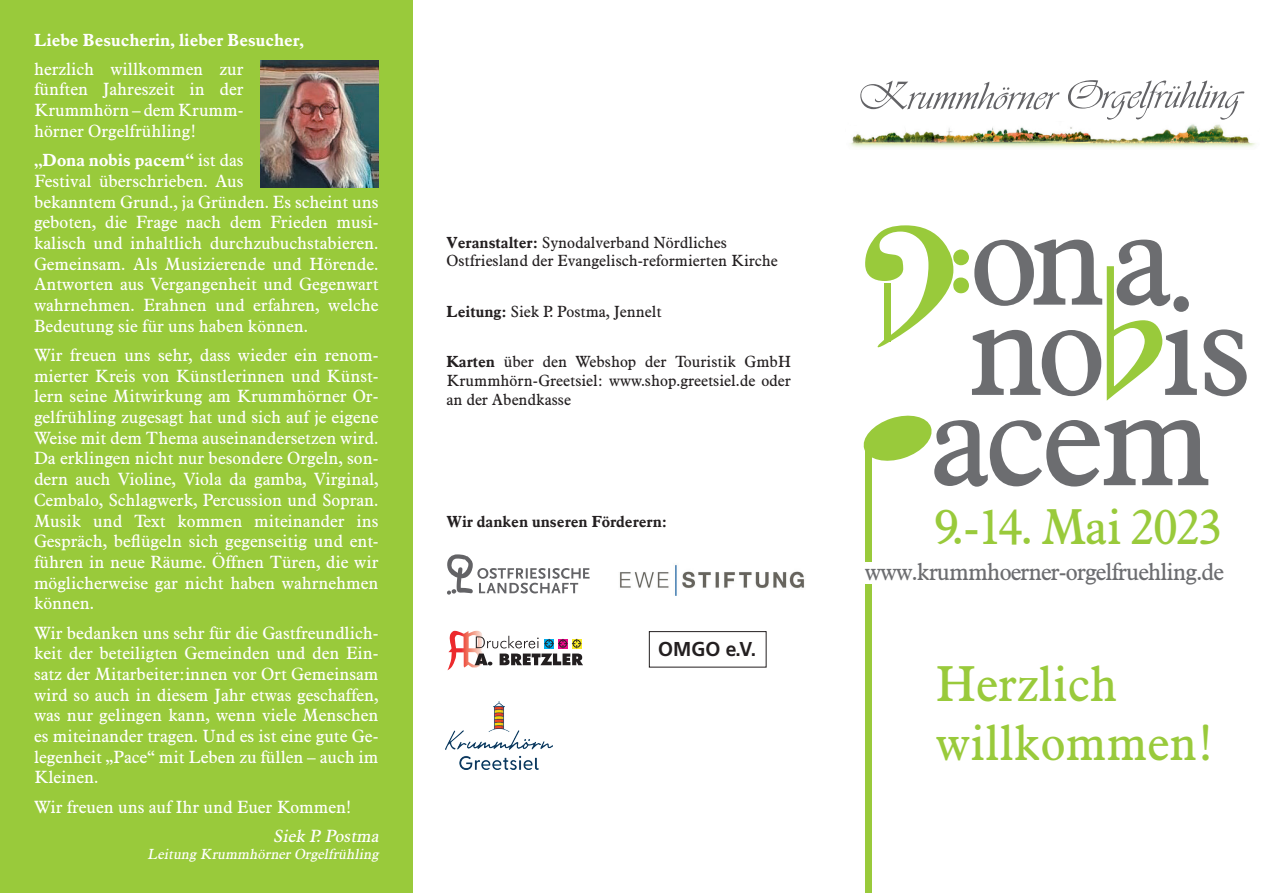
<style>
.page{position:relative;width:1263px;height:893px;background:#fff}
.page>*{position:absolute;margin:0;border:0;box-sizing:border-box;transform-origin:0 0}
.t1{font:49.2px/59.1px "Aldine 721 BT";color:#99ca3b}
.t2{font:49.2px "Aldine 721 BT";letter-spacing:-.04em;color:#99ca3b}
.t3{font:23.7px "Aldine 721 BT";letter-spacing:-.04em;color:#6c6d70}
.t4{font:700 20.1px "Frutiger";color:#231f20;scale:.96 1}
.t5{font:17.25px/20.7px "Aldine 721 BT";color:#fff;text-align:justify}
.t6{font:700 17.25px "Aldine 721 BT";color:#fff}
.t7{font:italic 17.25px "Aldine 721 BT";color:#fff}
.t8{font:15.75px/18.9px "Aldine 721 BT";color:#231f20}
.t9{font:700 15.75px "Aldine 721 BT";color:#231f20}
.t10{font:italic 14.25px "Aldine 721 BT";color:#fff}
.s1{font-weight:700}
</style>
<div class="page">
<div style="left:0;top:0;width:412px;height:893px;background:#99ca3b"></div>
<svg style="left:860px;top:81px;width:200px;height:29px"></svg>
<svg style="left:1068px;top:80px;width:176px;height:40px"></svg>
<img style="left:850px;top:124px;width:406px;height:23px">
<svg style="left:865px;top:225px;width:382px;height:176px"></svg>
<div style="left:884px;top:283px;width:7px;height:58px;background:#99ca3b"></div>
<svg style="left:863px;top:415px;width:345px;height:72px"></svg>
<div style="left:865px;top:441px;width:7px;height:120px;background:#99ca3b"></div>
<div style="left:865px;top:584px;width:7px;height:309px;background:#99ca3b"></div>
<img style="left:445px;top:701px;width:108px;height:68px">
<svg style="left:447px;top:554px;width:143px;height:41px"></svg>
<img style="left:619px;top:564px;width:186px;height:32px">
<svg style="left:447px;top:631px;width:136px;height:39px"></svg>
<div style="left:649px;top:631px;width:117px;height:36px;border:1px solid #231f20"></div>
<img style="left:261px;top:61px;width:117px;height:126px">
<p class="t6" style="left:34px;top:29px;width:271px">Liebe Besucherin, lieber Besucher,</p>
<p class="t5" style="left:34px;top:58px;width:211px">herzlich willkommen zur fünften Jahreszeit in der Krummhörn – dem Krumm&shy;hörner Orgelfrühling!</p>
<p class="t5" style="left:34px;top:149px;width:346px;text-align:left"><span class="s1">„Dona nobis pacem“</span> ist das<br>Festival überschrieben. Aus<br>bekanntem Grund., ja Gründen. Es scheint uns geboten, die Frage nach dem Frieden musi&shy;kalisch und inhaltlich durchzubuchstabieren.<br>Gemeinsam. Als Musizierende und Hörende.<br>Antworten aus Vergangenheit und Gegenwart wahrnehmen. Erahnen und erfahren, welche Bedeutung sie für uns haben können.</p>
<p class="t5" style="left:34px;top:344px;width:346px">Wir freuen uns sehr, dass wieder ein renom&shy;mierter Kreis von Künstlerinnen und Künst&shy;lern seine Mitwirkung am Krummhörner Or&shy;gelfrühling zugesagt hat und sich auf je eigene Weise mit dem Thema auseinandersetzen wird.<br>Da erklingen nicht nur besondere Orgeln, son&shy;dern auch Violine, Viola da gamba, Virginal, Cembalo, Schlagwerk, Percussion und Sopran.<br>Musik und Text kommen miteinander ins Gespräch, beflügeln sich gegenseitig und ent&shy;führen in neue Räume. Öffnen Türen, die wir möglicherweise gar nicht haben wahrnehmen können.</p>
<p class="t5" style="left:34px;top:622px;width:346px">Wir bedanken uns sehr für die Gastfreundlich&shy;keit der beteiligten Gemeinden und den Ein&shy;satz der Mitarbeiter:innen vor Ort Gemeinsam wird so auch in diesem Jahr etwas geschaffen, was nur gelingen kann, wenn viele Menschen es miteinander tragen. Und es ist eine gute Ge&shy;legenheit „Pace“ mit Leben zu füllen – auch im Kleinen.</p>
<p class="t5" style="left:34px;top:796px;width:319px">Wir freuen uns auf Ihr und Euer Kommen!</p>
<p class="t7" style="left:273px;top:825px;width:111px">Siek P.Postma</p>
<p class="t10" style="left:147px;top:845px;width:236px">Leitung KrummhörnerOrgelfrühling</p>
<p class="t8" style="left:446px;top:232px;width:333px"><span class="s1">Veranstalter:</span> Synodalverband Nördliches<br>Ostfriesland der Evangelisch-reformierten Kirche</p>
<p class="t8" style="left:446px;top:302px;width:217px"><span class="s1">Leitung:</span> Siek P. Postma, Jennelt</p>
<p class="t8" style="left:446px;top:352px;width:346px;text-align:justify"><span class="s1">Karten</span> über den Webshop der Touristik GmbH Krummhörn-Greetsiel: www.shop.greetsiel.de oder an der Abendkasse</p>
<p class="t9" style="left:446px;top:511px;width:222px">Wir danken unseren Förderern:</p>
<p class="t4" style="left:658px;top:638px;width:104px">OMGO e.V.</p>
<h1 class="t2" style="left:934px;top:496px;width:289px">9.- 14. Mai 2023</h1>
<h2 class="t3" style="left:865px;top:557px;width:361px">www.krummhoerner-orgelfruehling.de</h2>
<h1 class="t1" style="left:936px;top:654px;width:279px">Herzlich willkommen!</h1>
</div>
